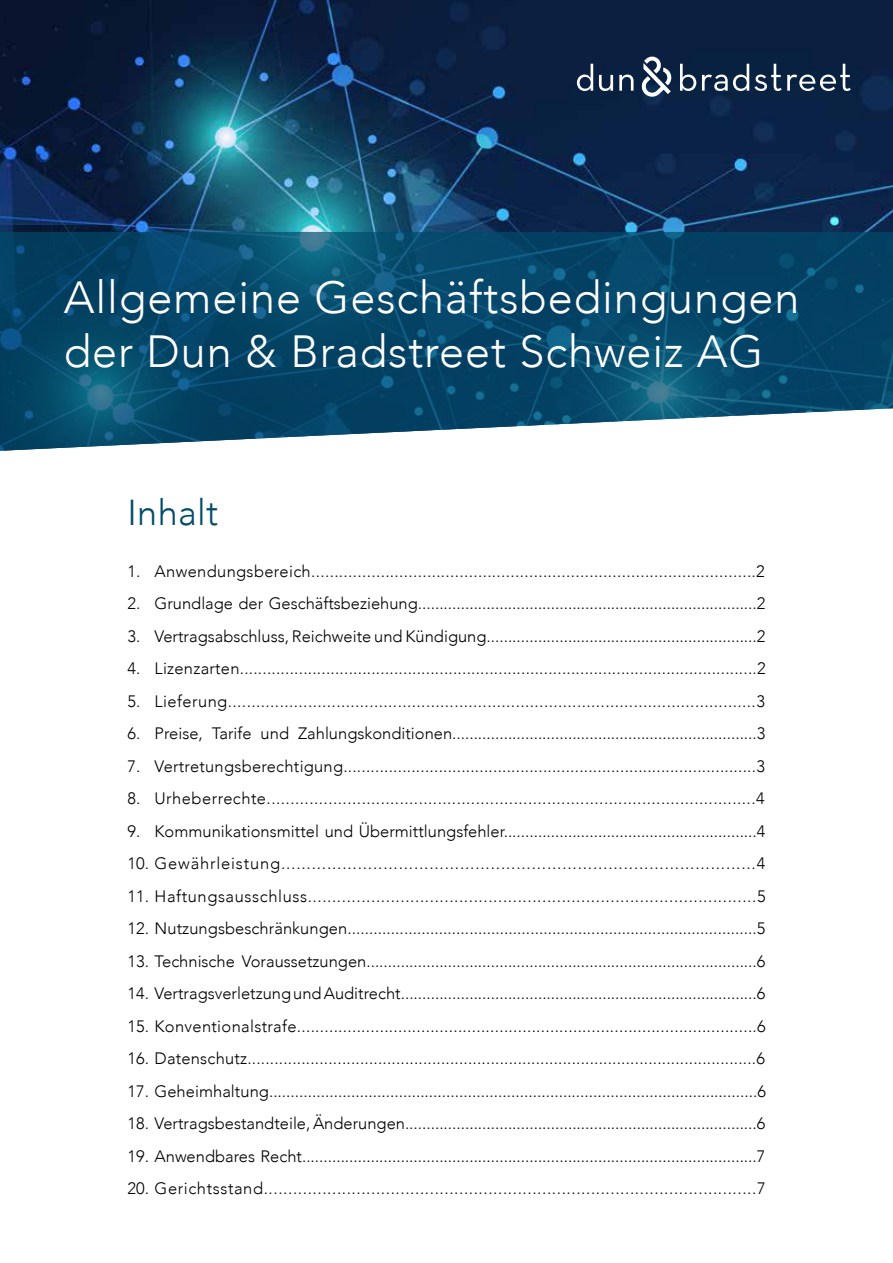
<style>
.page{position:relative;width:893px;height:1263px;background:#fff}
.page>*{position:absolute;margin:0;border:0;box-sizing:border-box;transform-origin:0 0}
.t1{font:300 45px/54px "Avenir";letter-spacing:.02em;color:#fff}
.t2{font:300 36px "Avenir";letter-spacing:.01em;color:#004b6c}
.t3{font:300 16.5px "Avenir";color:#000}
.t4{font:300 16.5px "Avenir";letter-spacing:.02em;color:#000}
.t5{font:300 16.5px "Avenir";letter-spacing:.035em;color:#000}
.t6{font:300 16.5px "Avenir";letter-spacing:.025em;color:#000}
.t7{font:300 16.5px "Avenir";letter-spacing:.03em;color:#000}
.t8{font:300 16.5px "Avenir";letter-spacing:.05em;color:#000}
</style>
<div class="page">
<img style="left:0;top:0;width:893px;height:232px">
<svg style="left:680px;top:64px;width:16px;height:27px"></svg>
<svg style="left:577px;top:56px;width:94px;height:41px"></svg>
<svg style="left:702px;top:64px;width:149px;height:27px;background:#3f526b"></svg>
<svg style="left:0;top:232px;width:893px;height:219px;background:#1e5a78"></svg>
<h1 class="t1" style="left:64px;top:270px;width:737px">Allgemeine Geschäftsbedingungen der Dun &amp; Bradstreet Schweiz AG</h1>
<h2 class="t2" style="left:128px;top:491px;width:92px">Inhalt</h2>
<p class="t4" style="left:128px;top:561px;width:639px">1. Anwendungsbereich................................................................................................2</p>
<p class="t3" style="left:128px;top:594px;width:639px">2. Grundlage der Geschäftsbeziehung...............................................................................2</p>
<p class="t3" style="left:128px;top:626px;width:639px">3. Vertragsabschluss, Reichweite und Kündigung...............................................................2</p>
<p class="t3" style="left:128px;top:659px;width:640px">4. Lizenzarten..................................................................................................................2</p>
<p class="t6" style="left:128px;top:691px;width:639px">5. Lieferung................................................................................................................3</p>
<p class="t3" style="left:128px;top:724px;width:639px">6. Preise, Tarife und Zahlungskonditionen.......................................................................3</p>
<p class="t3" style="left:128px;top:756px;width:639px">7. Vertretungsberechtigung...........................................................................................3</p>
<p class="t7" style="left:128px;top:789px;width:639px">8. Urheberrechte.......................................................................................................4</p>
<p class="t3" style="left:128px;top:821px;width:639px">9. Kommunikationsmittel und Übermittlungsfehler...........................................................4</p>
<p class="t8" style="left:128px;top:854px;width:639px">10. Gewährleistung.............................................................................................4</p>
<p class="t5" style="left:128px;top:886px;width:640px">11. Haftungsausschluss............................................................................................5</p>
<p class="t3" style="left:128px;top:919px;width:639px">12. Nutzungsbeschränkungen..............................................................................................5</p>
<p class="t3" style="left:128px;top:951px;width:639px">13. Technische Voraussetzungen...........................................................................................6</p>
<p class="t3" style="left:128px;top:984px;width:639px">14. Vertragsverletzung und Auditrecht...................................................................................6</p>
<p class="t4" style="left:128px;top:1016px;width:640px">15. Konventionalstrafe....................................................................................................6</p>
<p class="t3" style="left:128px;top:1049px;width:639px">16. Datenschutz.................................................................................................................6</p>
<p class="t3" style="left:128px;top:1081px;width:640px">17. Geheimhaltung.................................................................................................................6</p>
<p class="t3" style="left:128px;top:1114px;width:639px">18. Vertragsbestandteile, Änderungen..................................................................................6</p>
<p class="t3" style="left:128px;top:1146px;width:639px">19. Anwendbares Recht..........................................................................................................7</p>
<p class="t5" style="left:128px;top:1179px;width:640px">20. Gerichtsstand.....................................................................................................7</p>
</div>
